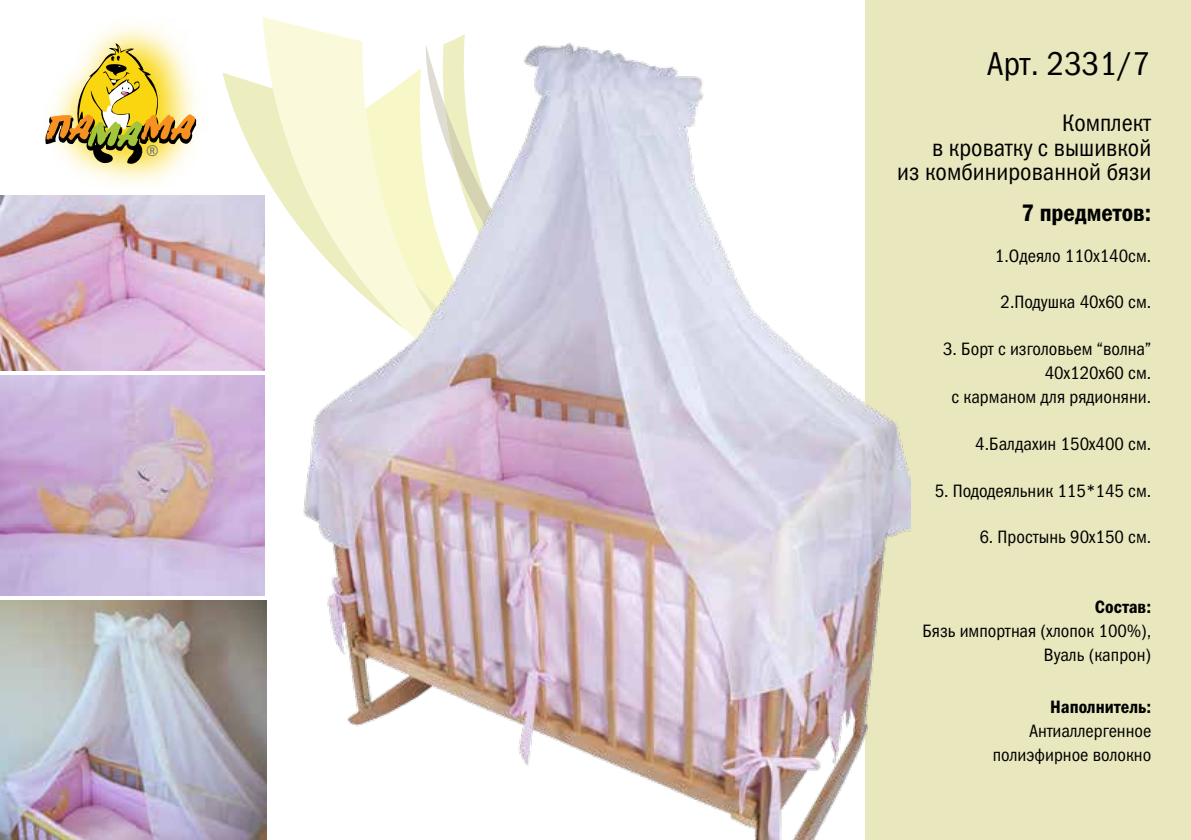
<style>
.page{position:relative;width:1191px;height:840px;background:#fff}
.page>*{position:absolute;margin:0;border:0;box-sizing:border-box;transform-origin:0 0}
.t1{font:33.2px "Franklin Gothic Book Cond ITC";color:#000}
.t2{font:24px/24px "Franklin Gothic Book Cond ITC";color:#000;text-align:right}
.t3{font:24px "Franklin Gothic Demi Cond ITC";color:#000}
.t4{font:18px/24px "Franklin Gothic Book Cond ITC";color:#000;text-align:right}
.t5{font:18px "Franklin Gothic Demi Cond ITC";color:#000}
.t6{font:15.6px "Franklin Gothic Book Cond ITC";color:#6d6e71}
</style>
<div class="page">
<svg style="left:223px;top:73px;width:39px;height:298px"></svg>
<svg style="left:262px;top:17px;width:37px;height:354px"></svg>
<div style="left:865px;top:0;width:326px;height:839px;background:#e9e7bd"></div>
<img style="left:0;top:600px;width:266px;height:239px">
<img style="left:0;top:196px;width:265px;height:174px">
<img style="left:0;top:375px;width:265px;height:219px">
<svg style="left:45px;top:43px;width:152px;height:124px"></svg>
<img style="left:299px;top:26px;width:611px;height:813px">
<p class="t6" style="left:146px;top:142px;width:14px">®</p>
<h1 class="t1" style="left:987px;top:45px;width:164px">Арт. 2331/7</h1>
<h2 class="t2" style="left:897px;top:111px;width:255px">Комплект<br>в кроватку с вышивкой<br>из комбинированной бязи</h2>
<h2 class="t3" style="left:1021px;top:198px;width:131px">7 предметов:</h2>
<p class="t4" style="left:995px;top:243px;width:158px">1.Одеяло 110x140см.</p>
<p class="t4" style="left:1000px;top:290px;width:152px">2.Подушка 40x60 см.</p>
<p class="t4" style="left:943px;top:337px;width:210px">3. Борт с изголовьем “волна”<br>40x120x60 см.<br>с карманом для рядионяни.</p>
<p class="t4" style="left:975px;top:431px;width:178px">4.Балдахин 150x400 см.</p>
<p class="t4" style="left:934px;top:478px;width:218px">5. Пододеяльник 115*145 см.</p>
<p class="t4" style="left:979px;top:525px;width:173px">6. Простынь 90x150 см.</p>
<p class="t5" style="left:1095px;top:595px;width:58px">Состав:</p>
<p class="t4" style="left:922px;top:618px;width:230px">Бязь импортная (хлопок 100%),<br>Вуаль (капрон)</p>
<p class="t5" style="left:1050px;top:696px;width:103px">Наполнитель:</p>
<p class="t4" style="left:992px;top:718px;width:160px">Антиаллергенное полиэфирное волокно</p>
</div>
